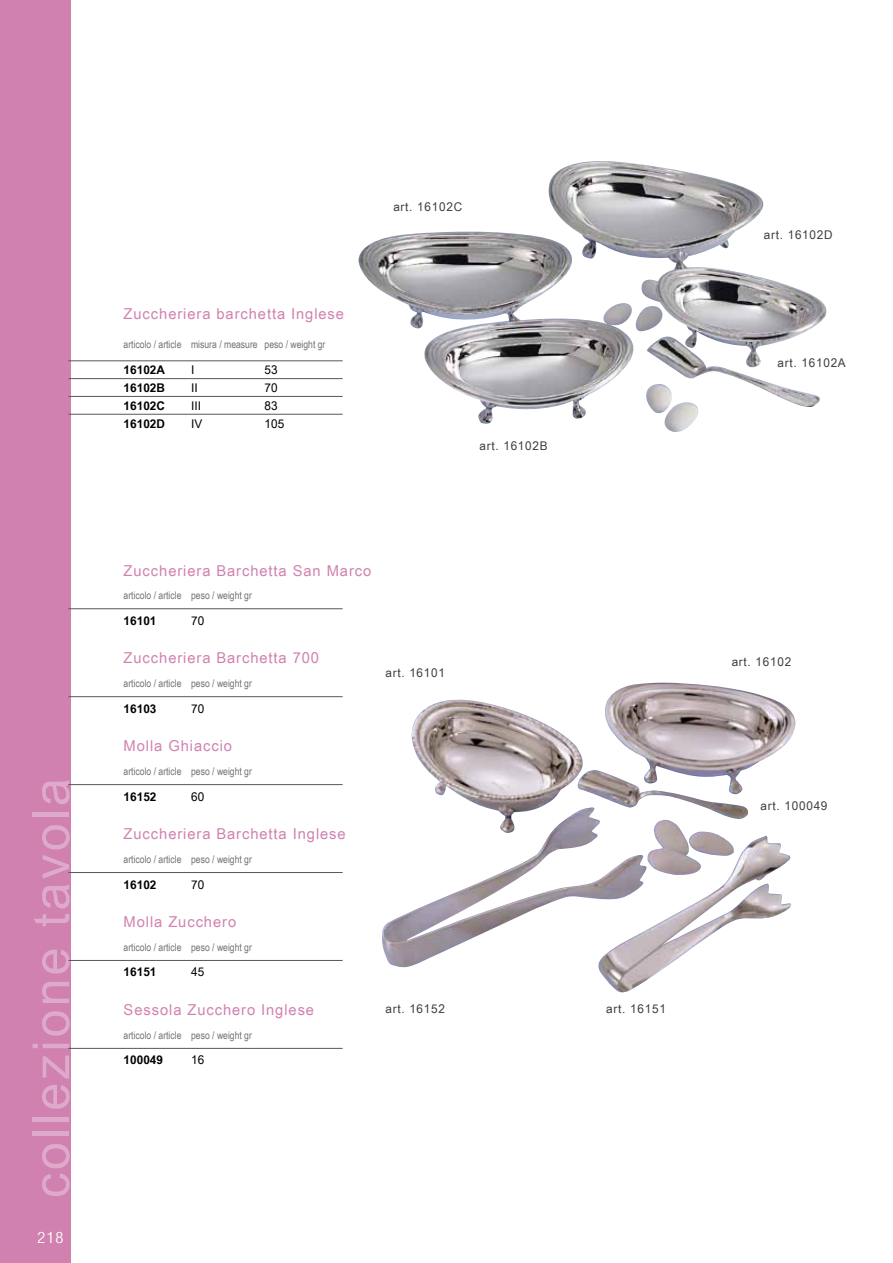
<style>
.page{position:relative;width:893px;height:1263px;background:#fff}
.page>*{position:absolute;margin:0;border:0;box-sizing:border-box;transform-origin:0 0}
.t1{font:51px "Arial Narrow";letter-spacing:.05em;color:#deaacb;scale:1.2 1}
.t2{font:15px "Arial Narrow";letter-spacing:.05em;color:#d181b0;scale:1.2 1}
.t3{font:300 condensed 15px "Helvetica";color:#fff;scale:1.2 1}
.t4{font:12px "Arial Narrow";letter-spacing:.05em;color:#3e3d40;scale:1.2 1}
.t5{font:700 12px "Arial Narrow";color:#000;scale:1.2 1}
.t6{font:12px "Arial Narrow";color:#000;scale:1.2 1}
.t7{font:10.5px "Arial Narrow";color:#707172}
.s1{font-weight:400}
</style>
<div class="page">
<img style="left:382px;top:683px;width:413px;height:285px">
<div style="left:0;top:0;width:70px;height:1263px;background:#d181b0"></div>
<img style="left:359px;top:161px;width:467px;height:264px">
<hr style="left:68px;top:608px;width:275px;height:1px;background:#58585a">
<hr style="left:68px;top:696px;width:275px;height:1px;background:#58585a">
<hr style="left:68px;top:784px;width:275px;height:1px;background:#58585a">
<hr style="left:68px;top:872px;width:275px;height:1px;background:#58585a">
<hr style="left:68px;top:960px;width:275px;height:1px;background:#58585a">
<hr style="left:68px;top:1048px;width:275px;height:1px;background:#58585a">
<hr style="left:68px;top:361px;width:275px;height:1px;background:#58585a">
<hr style="left:68px;top:378px;width:275px;height:1px;background:#58585a">
<hr style="left:68px;top:396px;width:275px;height:1px;background:#58585a">
<hr style="left:68px;top:414px;width:275px;height:1px;background:#58585a">
<h1 class="t1" style="left:14px;top:1198px;width:351px;rotate:-90deg">collezione tavola</h1>
<h2 class="t3" style="left:38px;top:1229px;width:23px">218</h2>
<h2 class="t2" style="left:124px;top:303px;width:185px">Zuccheriera barchetta Inglese</h2>
<p class="t7" style="left:124px;top:337px;width:203px">articolo / article misura / measure peso / weight gr</p>
<p class="t5" style="left:124px;top:360px;width:44px">16102A <span class="s1">I</span></p>
<p class="t6" style="left:265px;top:361px;width:12px">53</p>
<p class="t5" style="left:124px;top:378px;width:45px">16102B <span class="s1">II</span></p>
<p class="t6" style="left:265px;top:379px;width:12px">70</p>
<p class="t5" style="left:124px;top:396px;width:42px">16102C <span class="s1">III</span></p>
<p class="t6" style="left:265px;top:397px;width:12px">83</p>
<p class="t5" style="left:124px;top:414px;width:48px">16102D <span class="s1">I</span></p>
<p class="t6" style="left:194px;top:415px;width:8px">V</p>
<p class="t6" style="left:265px;top:415px;width:18px">105</p>
<p class="t4" style="left:393px;top:198px;width:59px">art. 16102C</p>
<p class="t4" style="left:479px;top:437px;width:58px">art. 16102B</p>
<h2 class="t2" style="left:124px;top:559px;width:208px">Zuccheriera Barchetta San Marco</h2>
<p class="t7" style="left:124px;top:588px;width:130px">articolo / article peso / weight gr</p>
<p class="t5" style="left:124px;top:611px;width:29px">16101</p>
<p class="t6" style="left:191px;top:612px;width:12px">70</p>
<h2 class="t2" style="left:124px;top:647px;width:164px">Zuccheriera Barchetta 700</h2>
<p class="t7" style="left:124px;top:676px;width:130px">articolo / article peso / weight gr</p>
<p class="t5" style="left:124px;top:699px;width:29px">16103</p>
<p class="t6" style="left:191px;top:700px;width:12px">70</p>
<h2 class="t2" style="left:124px;top:735px;width:92px">Molla Ghiaccio</h2>
<p class="t7" style="left:124px;top:764px;width:130px">articolo / article peso / weight gr</p>
<p class="t5" style="left:124px;top:787px;width:29px">16152</p>
<p class="t6" style="left:191px;top:787px;width:12px">60</p>
<h2 class="t2" style="left:124px;top:823px;width:187px">Zuccheriera Barchetta Inglese</h2>
<p class="t5" style="left:124px;top:875px;width:29px">16102</p>
<p class="t6" style="left:191px;top:875px;width:12px">70</p>
<p class="t7" style="left:124px;top:852px;width:130px">articolo / article peso / weight gr</p>
<h2 class="t2" style="left:124px;top:911px;width:95px">Molla Zucchero</h2>
<p class="t7" style="left:124px;top:940px;width:130px">articolo / article peso / weight gr</p>
<p class="t5" style="left:124px;top:963px;width:29px">16151</p>
<p class="t6" style="left:191px;top:963px;width:12px">45</p>
<h2 class="t2" style="left:124px;top:999px;width:160px">Sessola Zucchero Inglese</h2>
<p class="t5" style="left:124px;top:1051px;width:34px">100049</p>
<p class="t6" style="left:191px;top:1051px;width:12px">16</p>
<p class="t7" style="left:124px;top:1027px;width:130px">articolo / article peso / weight gr</p>
<p class="t4" style="left:385px;top:664px;width:51px">art. 16101</p>
<p class="t4" style="left:385px;top:999px;width:51px">art. 16152</p>
<p class="t4" style="left:606px;top:999px;width:51px">art. 16151</p>
<p class="t4" style="left:764px;top:226px;width:59px">art. 16102D</p>
<p class="t4" style="left:778px;top:354px;width:58px">art. 16102A</p>
<p class="t4" style="left:732px;top:653px;width:51px">art. 16102</p>
<p class="t4" style="left:761px;top:797px;width:57px">art. 100049</p>
</div>
